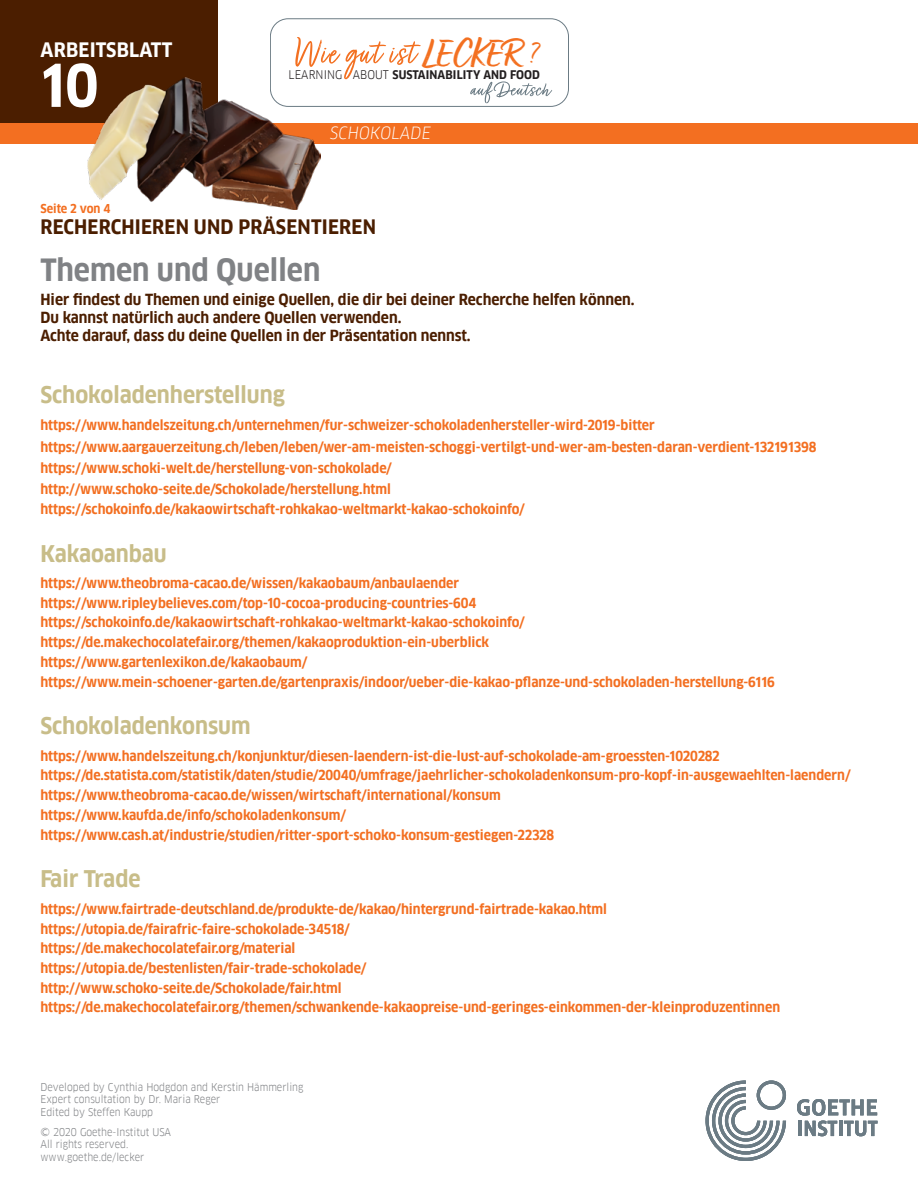
<style>
.page{position:relative;width:918px;height:1188px;background:#fff}
.page>*{position:absolute;margin:0;border:0;box-sizing:border-box;transform-origin:0 0}
.t1{font:700 57.6px "Goethe FF Clan";color:#fff}
.t2{font:39.45px "Turbinado Bold Pro";letter-spacing:.04em;color:#f37021}
.t3{font:700 30px "Goethe FF Clan";color:#808285}
.t4{font:700 22.5px "Goethe FF Clan";color:#c8bd89}
.t5{font:700 19.5px "Goethe FF Clan";letter-spacing:.01em;color:#4b1e00}
.t6{font:700 19.5px "Goethe FF Clan";letter-spacing:.01em;color:#fff}
.t7{font:italic 16.5px "Goethe FF Clan";letter-spacing:.01em;color:#fff}
.t8{font:700 15px/18px "Goethe FF Clan";color:#4b1e00}
.t9{font:700 13.5px/19.8px "Goethe FF Clan";color:#f36f21}
.t10{font:700 12px "Goethe FF Clan";letter-spacing:-.005em;color:#f36f21}
.t11{font:700 11.7px "Goethe FF Clan";letter-spacing:.01em;color:#231f20}
.t12{font:10.5px/12.6px "Goethe FF Clan";color:#808285}
.s1{font-family:"Turbinado Light Pro"}
.s2{font-weight:400}
</style>
<div class="page">
<div style="left:0;top:0;width:217px;height:135px;background:#4b1e00"></div>
<div style="left:0;top:123px;width:918px;height:21px;background:#f36f21"></div>
<svg style="left:706px;top:1080px;width:80px;height:81px"></svg>
<svg style="left:797px;top:1099px;width:80px;height:37px"></svg>
<div style="left:270px;top:18px;width:299px;height:89px;border:1px solid #6b7b84;border-radius:18px"></div>
<svg style="left:295px;top:37px;width:126px;height:42px"></svg>
<svg style="left:470px;top:81px;width:82px;height:22px"></svg>
<img style="left:87px;top:78px;width:233px;height:132px">
<h3 class="t6" style="left:41px;top:38px;width:133px">ARBEITSBLATT</h3>
<h1 class="t1" style="left:40px;top:52px;width:59px">10</h1>
<p class="t10" style="left:40px;top:201px;width:71px">Seite 2 von 4</p>
<h2 class="t2" style="left:423px;top:31px;width:117px">LECKER <span class="s1">?</span></h2>
<p class="t11" style="left:289px;top:68px;width:253px"><span class="s2">LEARNING ABOUT</span> SUSTAINABILITY AND FOOD</p>
<p class="t7" style="left:330px;top:123px;width:102px">SCHOKOLADE</p>
<h3 class="t5" style="left:41px;top:216px;width:337px">RECHERCHIEREN UND PRÄSENTIEREN</h3>
<h3 class="t3" style="left:40px;top:253px;width:281px">Themen und Quellen</h3>
<p class="t8" style="left:40px;top:291px;width:596px">Hier findest du Themen und einige Quellen, die dir bei deiner Recherche helfen können.<br>Du kannst natürlich auch andere Quellen verwenden.<br>Achte darauf, dass du deine Quellen in der Präsentation nennst.</p>
<h3 class="t4" style="left:40px;top:382px;width:246px">Schokoladenherstellung</h3>
<p class="t9" style="left:40px;top:415px;width:777px;line-height:21.3px">https://www.handelszeitung.ch/unternehmen/fur-schweizer-schokoladenhersteller-wird-2019-bitter https://www.aargauerzeitung.ch/leben/leben/wer-am-meisten-schoggi-vertilgt-und-wer-am-besten-daran-verdient-132191398 https://www.schoki-welt.de/herstellung-von-schokolade/<br>http://www.schoko-seite.de/Schokolade/herstellung.html</p>
<p class="t9" style="left:40px;top:499px;width:486px">https://schokoinfo.de/kakaowirtschaft-rohkakao-weltmarkt-kakao-schokoinfo/</p>
<h3 class="t4" style="left:40px;top:540px;width:128px">Kakaoanbau</h3>
<p class="t9" style="left:40px;top:573px;width:736px">https://www.theobroma-cacao.de/wissen/kakaobaum/anbaulaender https://www.ripleybelieves.com/top-10-cocoa-producing-countries-604 https://schokoinfo.de/kakaowirtschaft-rohkakao-weltmarkt-kakao-schokoinfo/ https://de.makechocolatefair.org/themen/kakaoproduktion-ein-uberblick<br>https://www.gartenlexikon.de/kakaobaum/ https://www.mein-schoener-garten.de/gartenpraxis/indoor/ueber-die-kakao-pflanze-und-schokoladen-herstellung-6116</p>
<h3 class="t4" style="left:40px;top:713px;width:212px">Schokoladenkonsum</h3>
<p class="t9" style="left:40px;top:746px;width:812px">https://www.handelszeitung.ch/konjunktur/diesen-laendern-ist-die-lust-auf-schokolade-am-groessten-1020282 https://de.statista.com/statistik/daten/studie/20040/umfrage/jaehrlicher-schokoladenkonsum-pro-kopf-in-ausgewaehlten-laendern/ https://www.theobroma-cacao.de/wissen/wirtschaft/international/konsum<br>https://www.kaufda.de/info/schokoladenkonsum/ https://www.cash.at/industrie/studien/ritter-sport-schoko-konsum-gestiegen-22328</p>
<h3 class="t4" style="left:40px;top:866px;width:102px">Fair Trade</h3>
<p class="t9" style="left:40px;top:899px;width:741px">https://www.fairtrade-deutschland.de/produkte-de/kakao/hintergrund-fairtrade-kakao.html https://utopia.de/fairafric-faire-schokolade-34518/<br>https://de.makechocolatefair.org/material<br>https://utopia.de/bestenlisten/fair-trade-schokolade/<br>http://www.schoko-seite.de/Schokolade/fair.html https://de.makechocolatefair.org/themen/schwankende-kakaopreise-und-geringes-einkommen-der-kleinproduzentinnen</p>
<p class="t12" style="left:40px;top:1080px;width:264px">Developed by Cynthia Hodgdon and Kerstin Hämmerling<br>Expert consultation by Dr. Maria Reger<br>Edited by Steffen Kaupp</p>
<p class="t12" style="left:40px;top:1126px;width:132px">© 2020 Goethe-Institut USA<br>All rights reserved. www.goethe.de/lecker</p>
</div>
